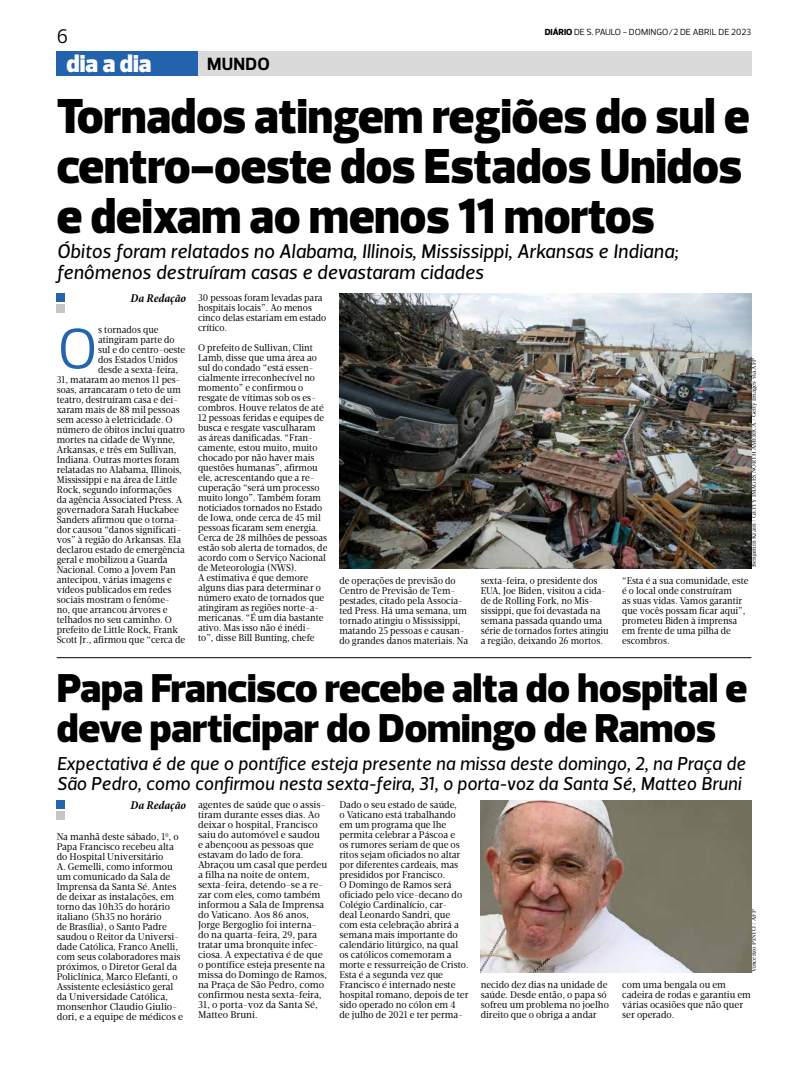
<style>
.page{position:relative;width:794px;height:1078px;background:#fff}
.page>*{position:absolute;margin:0;border:0;box-sizing:border-box;transform-origin:0 0}
.t1{font:58px "Prelo";color:#2565ae}
.t2{font:900 50px/50px "Prelo";color:#000;scale:.96 1}
.t3{font:900 41px/40px "Prelo";color:#000}
.t4{font:900 25px "Prelo";color:#fff}
.t5{font:italic 20px/21px "Velino Sans";color:#000}
.t6{font:20px "Prelo";color:#000}
.t7{font:italic 19px/20px "Velino Sans";color:#000}
.t8{font:700 18px "Prelo";letter-spacing:.015em;color:#000}
.t9{font:italic 700 condensed 12px "Minion Pro";letter-spacing:-.005em;color:#000}
.t10{font:10px/10px "Velino Text";color:#000;scale:.9 1}
.t11{font:10px/10px "Velino Text";color:#000;scale:.92 1}
.t12{font:10px/10px "Velino Text";color:#000;scale:.95 1}
.t13{font:9px "Prelo";color:#000}
.t14{font:6px "Velino Text";color:#000}
.s1{font-weight:800}
</style>
<div class="page">
<div style="left:148px;top:51px;width:603px;height:24px;background:#dadada"></div>
<div style="left:57px;top:51px;width:141px;height:24px;background:#2363ad"></div>
<hr style="left:57px;top:657px;width:694px;height:1px;background:#000">
<div style="left:57px;top:810px;width:8px;height:9px;background:#c6c6c6"></div>
<div style="left:57px;top:800px;width:8px;height:8px;background:#2464ae"></div>
<div style="left:57px;top:304px;width:8px;height:8px;background:#c6c6c6"></div>
<div style="left:57px;top:293px;width:8px;height:9px;background:#2464ae"></div>
<img style="left:339px;top:293px;width:412px;height:275px">
<img style="left:481px;top:800px;width:270px;height:172px">
<h3 class="t6" style="left:57px;top:24px;width:13px">6</h3>
<h3 class="t4" style="left:67px;top:48px;width:86px">dia a dia</h3>
<h3 class="t8" style="left:207px;top:53px;width:64px">MUNDO</h3>
<p class="t13" style="left:545px;top:27px;width:208px"><span class="s1">DIÁRIO</span> DE S. PAULO - DOMINGO/2 DE ABRIL DE 2023</p>
<h2 class="t2" style="left:57px;top:91px;width:723px">Tornados atingem regiões do sul e centro-oeste dos Estados Unidos e deixam ao menos 11 mortos</h2>
<h3 class="t5" style="left:57px;top:240px;width:623px">Óbitos foram relatados no Alabama, Illinois, Mississippi, Arkansas e Indiana; fenômenos destruíram casas e devastaram cidades</h3>
<p class="t9" style="left:130px;top:290px;width:57px">Da Redação</p>
<p class="t10" style="left:98px;top:324px;width:69px">s tornados que</p>
<p class="t10" style="left:98px;top:334px;width:87px">atingiram parte do</p>
<p class="t10" style="left:98px;top:344px;width:98px">sul e do centro-oeste</p>
<p class="t10" style="left:98px;top:354px;width:90px">dos Estados Unidos</p>
<p class="t10" style="left:98px;top:364px;width:90px">desde a sexta-feira,</p>
<p class="t10" style="left:57px;top:374px;width:139px">31, mataram ao menos 11 pes-</p>
<p class="t10" style="left:57px;top:384px;width:140px">soas, arrancaram o teto de um</p>
<p class="t10" style="left:57px;top:394px;width:136px">teatro, destruíram casa e dei-</p>
<p class="t10" style="left:57px;top:404px;width:138px">xaram mais de 88 mil pessoas</p>
<p class="t10" style="left:57px;top:414px;width:130px">sem acesso à eletricidade. O</p>
<p class="t10" style="left:57px;top:424px;width:144px">número de óbitos inclui quatro</p>
<p class="t10" style="left:57px;top:434px;width:133px">mortes na cidade de Wynne,</p>
<p class="t10" style="left:57px;top:444px;width:134px">Arkansas, e três em Sullivan,</p>
<p class="t10" style="left:57px;top:454px;width:138px">Indiana. Outras mortes foram</p>
<p class="t10" style="left:57px;top:464px;width:141px">relatadas no Alabama, Illinois,</p>
<p class="t10" style="left:57px;top:474px;width:135px">Mississippi e na área de Little</p>
<p class="t10" style="left:57px;top:484px;width:129px">Rock, segundo informações</p>
<p class="t10" style="left:57px;top:494px;width:141px">da agência Associated Press. A</p>
<p class="t10" style="left:57px;top:504px;width:137px">governadora Sarah Huckabee</p>
<p class="t10" style="left:57px;top:514px;width:137px">Sanders afirmou que o torna-</p>
<p class="t10" style="left:57px;top:524px;width:140px">dor causou “danos significati-</p>
<p class="t10" style="left:57px;top:534px;width:140px">vos” à região do Arkansas. Ela</p>
<p class="t10" style="left:57px;top:544px;width:144px">declarou estado de emergência</p>
<p class="t10" style="left:57px;top:554px;width:125px">geral e mobilizou a Guarda</p>
<p class="t10" style="left:57px;top:564px;width:134px">Nacional. Como a Jovem Pan</p>
<p class="t10" style="left:57px;top:574px;width:130px">antecipou, várias imagens e</p>
<p class="t10" style="left:57px;top:584px;width:129px">vídeos publicados em redes</p>
<p class="t10" style="left:57px;top:594px;width:127px">sociais mostram o fenôme-</p>
<p class="t10" style="left:57px;top:604px;width:125px">no, que arrancou árvores e</p>
<p class="t10" style="left:57px;top:614px;width:129px">telhados no seu caminho. O</p>
<p class="t10" style="left:57px;top:624px;width:136px">prefeito de Little Rock, Frank</p>
<p class="t10" style="left:57px;top:634px;width:144px">Scott Jr., afirmou que “cerca de</p>
<h1 class="t1" style="left:58px;top:313px;width:42px">O</h1>
<p class="t10" style="left:198px;top:293px;width:144px">30 pessoas foram levadas para hospitais locais”. Ao menos cinco delas estariam em estado crítico.</p>
<p class="t10" style="left:198px;top:343px;width:145px">O prefeito de Sullivan, Clint<br>Lamb, disse que uma área ao sul do condado “está essen&shy;cialmente irreconhecível no momento” e confirmou o resgate de vítimas sob os es&shy;combros. Houve relatos de até<br>12 pessoas feridas e equipes de busca e resgate vasculharam<br>as áreas danificadas. “Fran&shy;camente, estou muito, muito chocado por não haver mais questões humanas”, afirmou ele, acrescentando que a re&shy;cuperação “será um processo muito longo”. Também foram noticiados tornados no Estado de Iowa, onde cerca de 45 mil pessoas ficaram sem energia.<br>Cerca de 28 milhões de pessoas estão sob alerta de tornados, de acordo com o Serviço Nacional de Meteorologia (NWS).<br>A estimativa é que demore alguns dias para determinar o número exato de tornados que atingiram as regiões norte-a&shy;mericanas. “É um dia bastante ativo. Mas isso não é inédi&shy;to”, disse Bill Bunting, chefe</p>
<p class="t14" style="left:750px;top:567px;width:210px;rotate:-90deg">Benjamin Krain / GETTY IMAGES NORTH AMERICA / Getty Images via AFP</p>
<p class="t10" style="left:339px;top:575px;width:145px">de operações de previsão do<br>Centro de Previsão de Tem&shy;pestades, citado pela Associa&shy;ted Press. Há uma semana, um tornado atingiu o Mississippi, matando 25 pessoas e causan&shy;do grandes danos materiais. Na</p>
<p class="t10" style="left:481px;top:575px;width:144px">sexta-feira, o presidente dos<br>EUA, Joe Biden, visitou a cida&shy;de de Rolling Fork, no Mis&shy;sissippi, que foi devastada na semana passada quando uma série de tornados fortes atingiu a região, deixando 26 mortos.</p>
<p class="t10" style="left:622px;top:575px;width:142px">“Esta é a sua comunidade, este é o local onde construíram<br>as suas vidas. Vamos garantir que vocês possam ficar aqui”, prometeu Biden à imprensa em frente de uma pilha de escombros.</p>
<h3 class="t3" style="left:57px;top:668px;width:692px">Papa Francisco recebe alta do hospital e deve participar do Domingo de Ramos</h3>
<h3 class="t7" style="left:57px;top:753px;width:690px">Expectativa é de que o pontífice esteja presente na missa deste domingo, 2, na Praça de<br>São Pedro, como confirmou nesta sexta-feira, 31, o porta-voz da Santa Sé, Matteo Bruni</h3>
<p class="t9" style="left:130px;top:797px;width:57px">Da Redação</p>
<p class="t11" style="left:57px;top:831px;width:139px">Na manhã deste sábado, 1º, o<br>Papa Francisco recebeu alta do Hospital Universitário<br>A. Gemelli, como informou um comunicado da Sala de<br>Imprensa da Santa Sé. Antes de deixar as instalações, em torno das 10h35 do horário italiano (5h35 no horário<br>de Brasília), o Santo Padre saudou o Reitor da Universi&shy;dade Católica, Franco Anelli, com seus colaboradores mais próximos, o Diretor Geral da<br>Policlínica, Marco Elefanti, o<br>Assistente eclesiástico geral da Universidade Católica, monsenhor Claudio Giulio&shy;dori, e a equipe de médicos e</p>
<p class="t12" style="left:198px;top:799px;width:138px">agentes de saúde que o assis&shy;tiram durante esses dias. Ao deixar o hospital, Francisco saiu do automóvel e saudou e abençoou as pessoas que estavam do lado de fora.<br>Abraçou um casal que perdeu a filha na noite de ontem, sexta-feira, detendo-se a re&shy;zar com eles, como também informou a Sala de Imprensa do Vaticano. Aos 86 anos,<br>Jorge Bergoglio foi interna&shy;do na quarta-feira, 29, para tratar uma bronquite infec&shy;ciosa. A expectativa é de que o pontífice esteja presente na missa do Domingo de Ramos, na Praça de São Pedro, como confirmou nesta sexta-feira,<br>31, o porta-voz da Santa Sé,<br>Matteo Bruni.</p>
<p class="t11" style="left:339px;top:799px;width:142px">Dado o seu estado de saúde,<br>o Vaticano está trabalhando em um programa que lhe permita celebrar a Páscoa e<br>os rumores seriam de que os ritos sejam oficiados no altar por diferentes cardeais, mas presididos por Francisco.<br>O Domingo de Ramos será oficiado pelo vice-decano do<br>Colégio Cardinalício, car-<br>deal Leonardo Sandri, que com esta celebração abrirá a semana mais importante do calendário litúrgico, na qual os católicos comemoram a morte e ressurreição de Cristo.<br>Esta é a segunda vez que<br>Francisco é internado neste hospital romano, depois de ter sido operado no cólon em 4<br>de julho de 2021 e ter perma-</p>
<p class="t14" style="left:750px;top:972px;width:64px;rotate:-90deg">Vincenzo PINTO / AFP</p>
<p class="t11" style="left:481px;top:979px;width:141px">necido dez dias na unidade de saúde. Desde então, o papa só sofreu um problema no joelho direito que o obriga a andar</p>
<p class="t11" style="left:622px;top:979px;width:142px">com uma bengala ou em cadeira de rodas e garantiu em várias ocasiões que não quer ser operado.</p>
</div>
